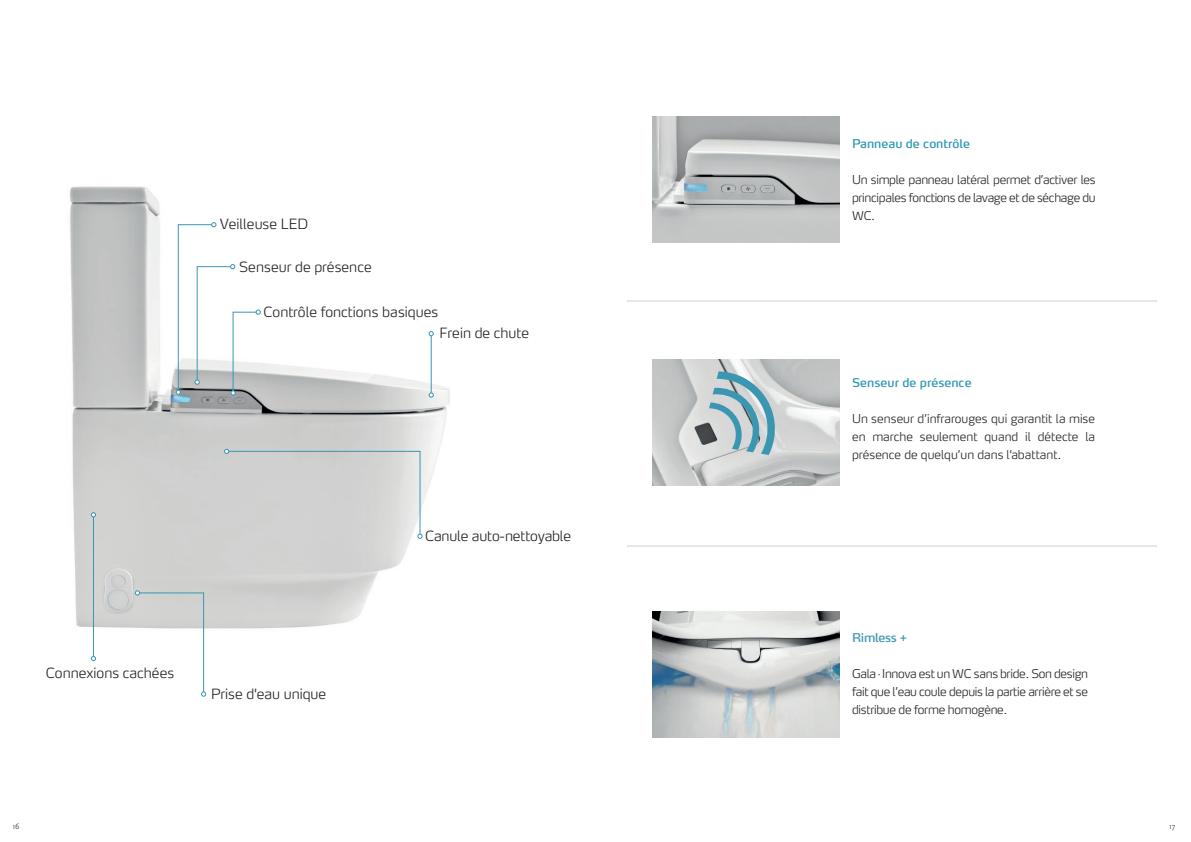
<style>
.page{position:relative;width:1191px;height:842px;background:#fff}
.page>*{position:absolute;margin:0;border:0;box-sizing:border-box;transform-origin:0 0}
.t1{font:300 expanded 14px "Max OT";color:#231f20}
.t2{font:300 expanded 12px/18px "Max OT";letter-spacing:-.025em;color:#231f20;text-align:justify}
.t3{font:12px "Max OT";color:#2e97b4}
.t4{font:12px "Max OT";letter-spacing:-.025em;color:#3b96b1}
.t5{font:300 expanded 7px "Max OT";color:#231f20}
</style>
<div class="page">
<img style="left:653px;top:611px;width:187px;height:127px">
<img style="left:653px;top:359px;width:187px;height:126px">
<svg style="left:709px;top:371px;width:67px;height:84px;background:#a2bfc7"></svg>
<img style="left:653px;top:117px;width:187px;height:126px">
<img style="left:70px;top:186px;width:380px;height:509px">
<svg style="left:176px;top:222px;width:85px;height:173px"></svg>
<hr style="left:431px;top:334px;width:1px;height:61px;background:#3b96b1">
<svg style="left:429px;top:392px;width:5px;height:5px"></svg>
<svg style="left:429px;top:331px;width:5px;height:5px"></svg>
<hr style="left:93px;top:515px;width:1px;height:144px;background:#3b96b1">
<svg style="left:91px;top:656px;width:5px;height:5px"></svg>
<svg style="left:91px;top:512px;width:5px;height:5px"></svg>
<svg style="left:135px;top:590px;width:71px;height:107px"></svg>
<svg style="left:224px;top:449px;width:198px;height:90px;background:#d0d2d2"></svg>
<hr style="left:627px;top:300px;width:529px;height:2px;background:#e6e7e9">
<hr style="left:627px;top:545px;width:529px;height:2px;background:#e6e7e9">
<p class="t1" style="left:220px;top:215px;width:90px">Veilleuse LED</p>
<p class="t1" style="left:239px;top:258px;width:134px">Senseur de présence</p>
<p class="t1" style="left:263px;top:304px;width:176px">Contrôle fonctions basiques</p>
<p class="t1" style="left:439px;top:324px;width:91px">Frein de chute</p>
<p class="t1" style="left:46px;top:664px;width:130px">Connexions cachées</p>
<p class="t1" style="left:211px;top:685px;width:117px">Prise d'eau unique</p>
<p class="t1" style="left:425px;top:528px;width:147px">Canule auto-nettoyable</p>
<p class="t3" style="left:852px;top:136px;width:120px">Panneau de contrôle</p>
<p class="t2" style="left:852px;top:170px;width:245px">Un simple panneau latéral permet d’activer les principales fonctions de lavage et de séchage du WC.</p>
<p class="t3" style="left:852px;top:375px;width:121px">Senseur de présence</p>
<p class="t2" style="left:852px;top:409px;width:244px">Un senseur d’infrarouges qui garantit la mise en marche seulement quand il détecte la présence de quelqu’un dans l'abattant.</p>
<p class="t4" style="left:852px;top:630px;width:56px">Rimless +</p>
<p class="t2" style="left:852px;top:665px;width:238px">Gala · Innova est un WC sans bride. Son design fait que l’eau coule depuis la partie arrière et se distribue de forme homogène.</p>
<p class="t5" style="left:13px;top:822px;width:7px">16</p>
<p class="t5" style="left:1169px;top:822px;width:7px">17</p>
</div>
